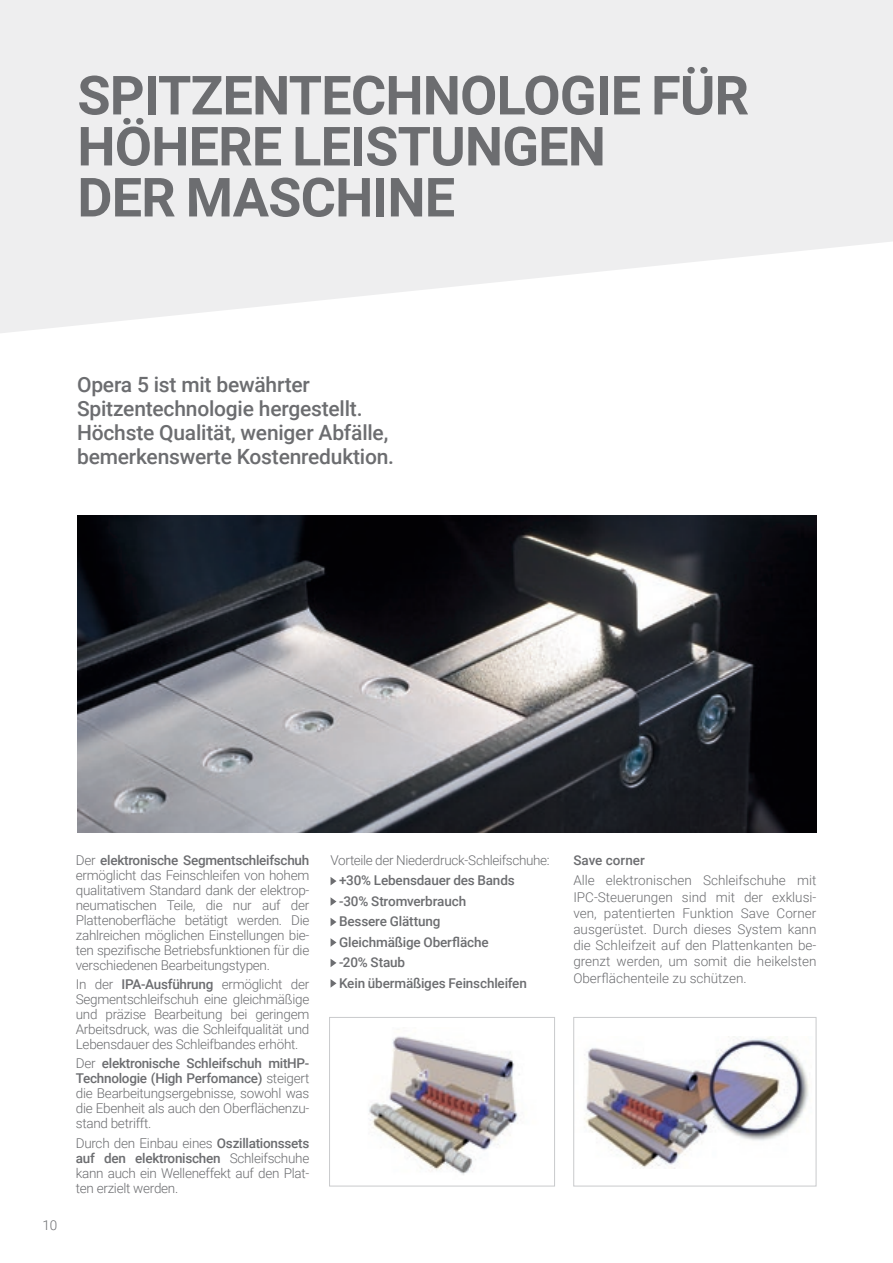
<style>
.page{position:relative;width:893px;height:1263px;background:#fff}
.page>*{position:absolute;margin:0;border:0;box-sizing:border-box;transform-origin:0 0}
.t1{font:700 54px "Roboto";letter-spacing:-.015em;color:#6c6d70}
.t2{font:500 21px "Roboto";letter-spacing:-.01em;color:#6c6d70}
.t3{font:300 13.5px/15px "Roboto";letter-spacing:-.02em;color:#6c6d70;text-align:justify}
.t4{font:500 13.5px "Roboto";letter-spacing:-.01em;color:#6c6d70}
.s1{font-weight:500}
</style>
<div class="page">
<svg style="left:0;top:0;width:893px;height:333px;background:#f0f0f1"></svg>
<img style="left:77px;top:516px;width:740px;height:316px">
<img style="left:584px;top:1036px;width:225px;height:132px">
<div style="left:573px;top:1017px;width:243px;height:169px;border:1px solid #c9cacc"></div>
<img style="left:369px;top:1036px;width:151px;height:139px">
<div style="left:329px;top:1017px;width:226px;height:169px;border:1px solid #c9cacc"></div>
<svg style="left:331px;top:877px;width:5px;height:8px"></svg>
<svg style="left:331px;top:897px;width:5px;height:9px"></svg>
<svg style="left:331px;top:918px;width:5px;height:8px"></svg>
<svg style="left:331px;top:938px;width:5px;height:9px"></svg>
<svg style="left:331px;top:959px;width:5px;height:8px"></svg>
<svg style="left:331px;top:979px;width:5px;height:9px"></svg>
<p class="t1" style="left:77px;top:57px;width:673px">SPITZENTECHNOLOGIE FÜR</p>
<p class="t1" style="left:77px;top:108px;width:530px">HÖHERE LEISTUNGEN</p>
<p class="t1" style="left:77px;top:159px;width:379px">DER MASCHINE</p>
<p class="t2" style="left:77px;top:369px;width:234px">Opera 5 ist mit bewährter</p>
<p class="t2" style="left:77px;top:393px;width:287px">Spitzentechnologie hergestellt.</p>
<p class="t2" style="left:77px;top:417px;width:313px">Höchste Qualität, weniger Abfälle,</p>
<p class="t2" style="left:77px;top:441px;width:318px">bemerkenswerte Kostenreduktion.</p>
<p class="t3" style="left:42px;top:1217px;width:16px">10</p>
<p class="t3" style="left:76px;top:852px;width:235px">Der <span class="s1">elektronische Segmentschleifschuh </span>ermöglicht das Feinschleifen von hohem qualitativem Standard dank der elektrop&shy;neumatischen Teile, die nur auf der Plattenoberfläche betätigt werden. Die zahlreichen möglichen Einstellungen bie&shy;ten spezifische Betriebsfunktionen für die verschiedenen Bearbeitungstypen.</p>
<p class="t3" style="left:76px;top:976px;width:235px">In der <span class="s1">IPA-Ausführung</span> ermöglicht der Segmentschleifschuh eine gleichmäßige und präzise Bearbeitung bei geringem Arbeitsdruck, was die Schleifqualität und Lebensdauer des Schleifbandes erhöht.</p>
<p class="t3" style="left:76px;top:1056px;width:235px">Der <span class="s1">elektronische Schleifschuh mitHP-Technologie (High Perfomance)</span> steigert die Bearbeitungsergebnisse, sowohl was die Ebenheit als auch den Oberflächenzu&shy;stand betrifft.</p>
<p class="t3" style="left:76px;top:1135px;width:235px">Durch den Einbau eines <span class="s1">Oszillationssets auf den elektronischen</span> Schleifschuhe kann auch ein Welleneffekt auf den Plat&shy;ten erzielt werden.</p>
<p class="t3" style="left:331px;top:852px;width:221px">Vorteile der Niederdruck-Schleifschuhe:</p>
<p class="t4" style="left:339px;top:871px;width:177px">+30% Lebensdauer des Bands</p>
<p class="t4" style="left:339px;top:891px;width:129px">-30% Stromverbrauch</p>
<p class="t4" style="left:339px;top:912px;width:103px">Bessere Glättung</p>
<p class="t4" style="left:339px;top:932px;width:151px">Gleichmäßige Oberfläche</p>
<p class="t4" style="left:339px;top:953px;width:67px">-20% Staub</p>
<p class="t4" style="left:339px;top:973px;width:189px">Kein übermäßiges Feinschleifen</p>
<p class="t4" style="left:573px;top:851px;width:73px">Save corner</p>
<p class="t3" style="left:573px;top:872px;width:245px;line-height:16.2px">Alle elektronischen Schleifschuhe mit IPC-Steuerungen sind mit der exklusi&shy;ven, patentierten Funktion Save Corner ausgerüstet. Durch dieses System kann die Schleifzeit auf den Plattenkanten be&shy;grenzt werden, um somit die heikelsten Oberflächenteile zu schützen.</p>
</div>
